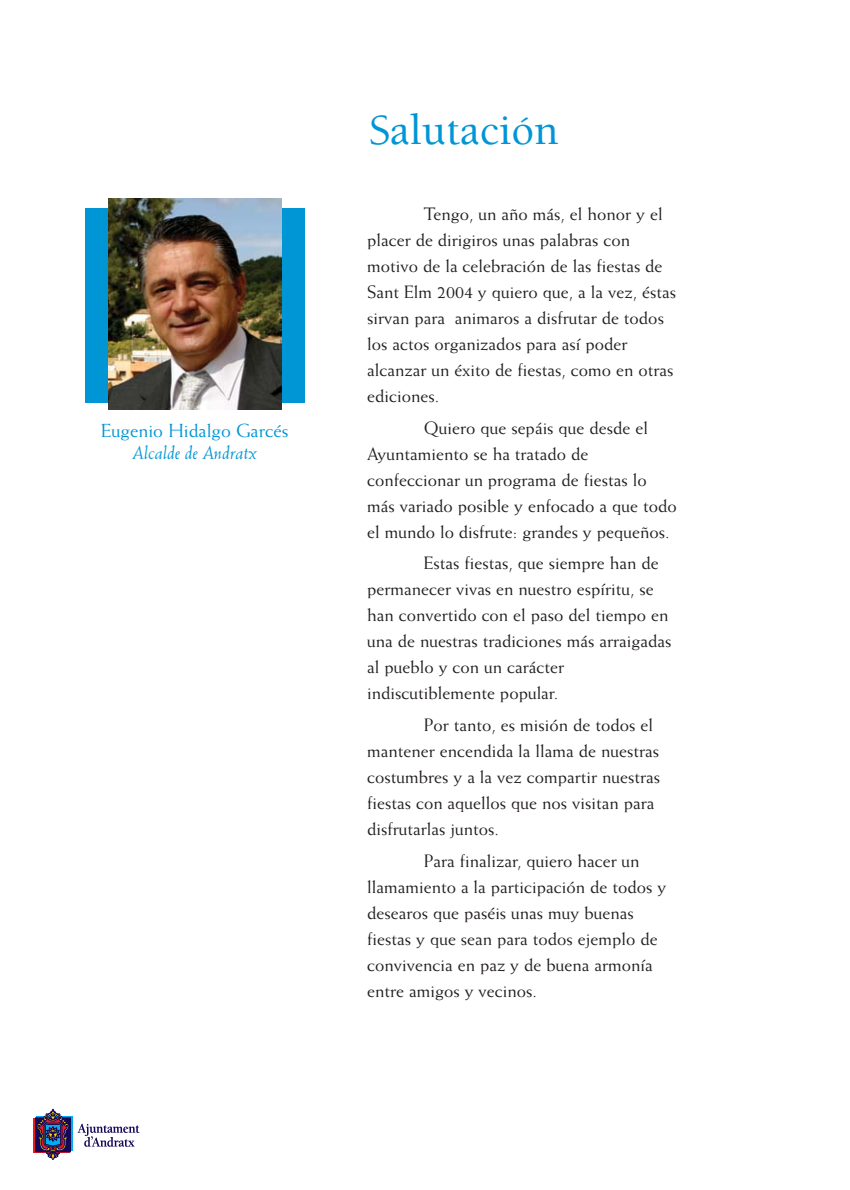
<style>
.page{position:relative;width:850px;height:1190px;background:#fff}
.page>*{position:absolute;margin:0;border:0;box-sizing:border-box;transform-origin:0 0}
.t1{font:500 44px "Berkeley";color:#0096d6}
.t2{font:19px "Weiss";color:#0096d6}
.t3{font:italic 19px "Weiss";color:#0096d6}
.t4{font:18px/26px "Weiss";color:#231f20}
</style>
<div class="page">
<div style="left:34px;top:1119px;width:36px;height:34px;background:#ed1c24"></div>
<div style="left:36px;top:1116px;width:36px;height:35px;background:#00aeef"></div>
<svg style="left:35px;top:1109px;width:36px;height:51px"></svg>
<svg style="left:78px;top:1124px;width:62px;height:23px"></svg>
<div style="left:85px;top:208px;width:219px;height:195px;background:#0096d6"></div>
<img style="left:109px;top:198px;width:172px;height:212px">
<p class="t2" style="left:101px;top:423px;width:189px">Eugenio Hidalgo Garcés</p>
<p class="t3" style="left:133px;top:445px;width:126px">Alcalde de Andratx</p>
<h1 class="t1" style="left:369px;top:113px;width:191px">Salutación</h1>
<p class="t4" style="left:367px;top:202px;width:311px;text-indent:57px">Tengo, un año más, el honor y el placer de dirigiros unas palabras con motivo de la celebración de las fiestas de Sant Elm 2004 y quiero que, a la vez, éstas sirvan para animaros a disfrutar de todos los actos organizados para así poder alcanzar un éxito de fiestas, como en otras ediciones.</p>
<p class="t4" style="left:367px;top:416px;width:311px;text-indent:57px">Quiero que sepáis que desde el Ayuntamiento se ha tratado de confeccionar un programa de fiestas lo más variado posible y enfocado a que todo el mundo lo disfrute: grandes y pequeños.</p>
<p class="t4" style="left:367px;top:552px;width:306px;text-indent:57px">Estas fiestas, que siempre han de permanecer vivas en nuestro espíritu, se han convertido con el paso del tiempo en una de nuestras tradiciones más arraigadas al pueblo y con un carácter indiscutiblemente popular.</p>
<p class="t4" style="left:367px;top:713px;width:294px;text-indent:57px">Por tanto, es misión de todos el mantener encendida la llama de nuestras costumbres y a la vez compartir nuestras fiestas con aquellos que nos visitan para disfrutarlas juntos.</p>
<p class="t4" style="left:367px;top:849px;width:301px;text-indent:57px">Para finalizar, quiero hacer un llamamiento a la participación de todos y desearos que paséis unas muy buenas fiestas y que sean para todos ejemplo de convivencia en paz y de buena armonía entre amigos y vecinos.</p>
</div>
